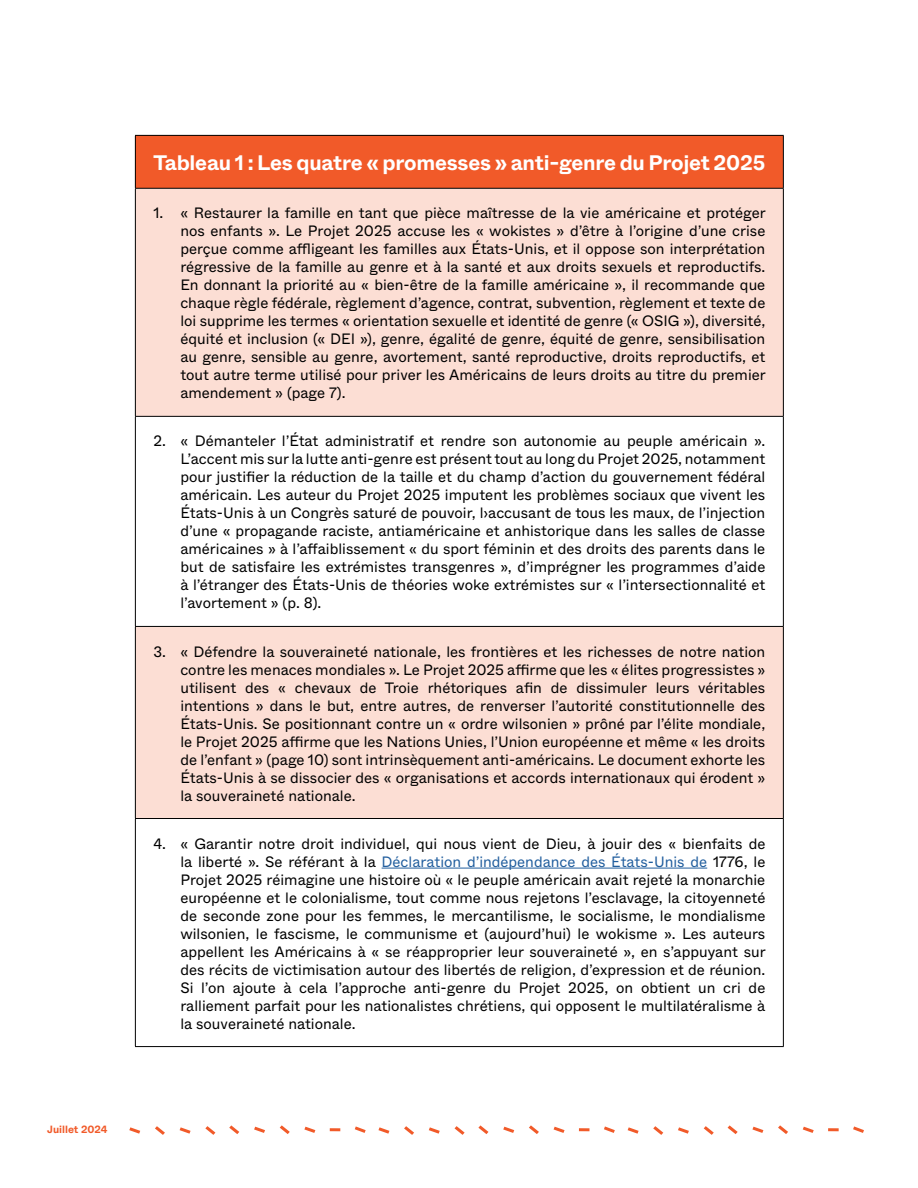
<style>
.page{position:relative;width:918px;height:1188px;background:#fff}
.page>*{position:absolute;margin:0;border:0;box-sizing:border-box;transform-origin:0 0}
.table_head{font:700 21px "ABC Whyte";letter-spacing:-.01em;color:#fff}
.footnote{font:15px/18px "ABC Whyte";color:#000;text-align:justify}
.t1{font:700 10.5px "ABC Whyte";color:#f15a29}
.s1{color:#215e9e}
</style>
<div class="page">
<svg style="left:129px;top:1127px;width:11px;height:7px"></svg>
<svg style="left:155px;top:1126px;width:10px;height:9px"></svg>
<svg style="left:180px;top:1127px;width:11px;height:7px"></svg>
<svg style="left:205px;top:1126px;width:10px;height:9px"></svg>
<svg style="left:355px;top:1126px;width:11px;height:7px"></svg>
<svg style="left:330px;top:1128px;width:10px;height:3px"></svg>
<svg style="left:304px;top:1127px;width:11px;height:6px"></svg>
<svg style="left:280px;top:1125px;width:10px;height:9px"></svg>
<svg style="left:254px;top:1127px;width:11px;height:6px"></svg>
<svg style="left:229px;top:1125px;width:10px;height:9px"></svg>
<svg style="left:378px;top:1127px;width:11px;height:7px"></svg>
<svg style="left:404px;top:1126px;width:10px;height:9px"></svg>
<svg style="left:429px;top:1127px;width:11px;height:7px"></svg>
<svg style="left:455px;top:1126px;width:10px;height:9px"></svg>
<svg style="left:604px;top:1126px;width:11px;height:7px"></svg>
<svg style="left:579px;top:1128px;width:10px;height:3px"></svg>
<svg style="left:554px;top:1127px;width:11px;height:6px"></svg>
<svg style="left:529px;top:1125px;width:10px;height:9px"></svg>
<svg style="left:503px;top:1127px;width:11px;height:6px"></svg>
<svg style="left:478px;top:1125px;width:10px;height:9px"></svg>
<svg style="left:628px;top:1127px;width:11px;height:7px"></svg>
<svg style="left:653px;top:1126px;width:10px;height:9px"></svg>
<svg style="left:678px;top:1127px;width:11px;height:7px"></svg>
<svg style="left:704px;top:1126px;width:10px;height:9px"></svg>
<svg style="left:853px;top:1126px;width:11px;height:7px"></svg>
<svg style="left:828px;top:1128px;width:11px;height:3px"></svg>
<svg style="left:803px;top:1127px;width:11px;height:6px"></svg>
<svg style="left:778px;top:1125px;width:10px;height:9px"></svg>
<svg style="left:752px;top:1127px;width:11px;height:6px"></svg>
<svg style="left:728px;top:1125px;width:10px;height:9px"></svg>
<div style="left:135px;top:135px;width:648px;height:53px;background:#f15a29"></div>
<div style="left:136px;top:189px;width:647px;height:227px;background:#fcded4"></div>
<svg style="left:136px;top:417px;width:647px;height:629px"></svg>
<hr style="left:135px;top:136px;width:1px;height:52px;background:#000">
<hr style="left:135px;top:135px;width:649px;height:1px;background:#000">
<hr style="left:783px;top:136px;width:1px;height:52px;background:#000">
<hr style="left:135px;top:189px;width:1px;height:227px;background:#000">
<hr style="left:135px;top:188px;width:649px;height:1px;background:#000">
<hr style="left:783px;top:189px;width:1px;height:227px;background:#000">
<hr style="left:135px;top:417px;width:1px;height:209px;background:#000">
<hr style="left:135px;top:416px;width:649px;height:1px;background:#000">
<hr style="left:783px;top:417px;width:1px;height:209px;background:#000">
<hr style="left:135px;top:627px;width:1px;height:191px;background:#000">
<hr style="left:135px;top:626px;width:649px;height:1px;background:#000">
<hr style="left:783px;top:627px;width:1px;height:191px;background:#000">
<hr style="left:135px;top:819px;width:1px;height:227px;background:#000">
<hr style="left:135px;top:818px;width:649px;height:1px;background:#000">
<hr style="left:783px;top:819px;width:1px;height:227px;background:#000">
<hr style="left:135px;top:1046px;width:649px;height:1px;background:#000">
<hr style="left:382px;top:868px;width:325px;height:1px;background:#215e9e">
<p class="t1" style="left:47px;top:1123px;width:62px">Juillet 2024</p>
<p class="table_head" style="left:153px;top:149px;width:614px">Tableau 1 : Les quatre « promesses » anti-genre du Projet 2025</p>
<p class="footnote" style="left:180px;top:204px;width:587px;text-indent:-27px">1. « Restaurer la famille en tant que pièce maîtresse de la vie américaine et protéger nos enfants ». Le Projet 2025 accuse les « wokistes » d’être à l’origine d’une crise perçue comme affligeant les familles aux États-Unis, et il oppose son interprétation régressive de la famille au genre et à la santé et aux droits sexuels et reproductifs.<br>En donnant la priorité au « bien-être de la famille américaine », il recommande que chaque règle fédérale, règlement d’agence, contrat, subvention, règlement et texte de loi supprime les termes « orientation sexuelle et identité de genre (« OSIG »), diversité, équité et inclusion (« DEI »), genre, égalité de genre, équité de genre, sensibilisation au genre, sensible au genre, avortement, santé reproductive, droits reproductifs, et tout autre terme utilisé pour priver les Américains de leurs droits au titre du premier amendement » (page 7).</p>
<p class="footnote" style="left:180px;top:432px;width:587px;text-indent:-27px">2. « Démanteler l’État administratif et rendre son autonomie au peuple américain ».<br>L’accent mis sur la lutte anti-genre est présent tout au long du Projet 2025, notamment pour justifier la réduction de la taille et du champ d’action du gouvernement fédéral américain. Les auteur du Projet 2025 imputent les problèmes sociaux que vivent les États-Unis à un Congrès saturé de pouvoir, l›accusant de tous les maux, de l’injection d’une « propagande raciste, antiaméricaine et anhistorique dans les salles de classe américaines » à l’affaiblissement « du sport féminin et des droits des parents dans le but de satisfaire les extrémistes transgenres », d’imprégner les programmes d’aide à l’étranger des États-Unis de théories woke extrémistes sur « l’intersectionnalité et l’avortement » (p. 8).</p>
<p class="footnote" style="left:180px;top:642px;width:587px;text-indent:-27px">3. « Défendre la souveraineté nationale, les frontières et les richesses de notre nation contre les menaces mondiales ». Le Projet 2025 affirme que les « élites progressistes » utilisent des « chevaux de Troie rhétoriques afin de dissimuler leurs véritables intentions » dans le but, entre autres, de renverser l’autorité constitutionnelle des États-Unis. Se positionnant contre un « ordre wilsonien » prôné par l’élite mondiale, le Projet 2025 affirme que les Nations Unies, l’Union européenne et même « les droits de l’enfant » (page 10) sont intrinsèquement anti-américains. Le document exhorte les États-Unis à se dissocier des « organisations et accords internationaux qui érodent » la souveraineté nationale.</p>
<p class="footnote" style="left:180px;top:834px;width:587px;text-indent:-27px">4. « Garantir notre droit individuel, qui nous vient de Dieu, à jouir des « bienfaits de la liberté ». Se référant à la <span class="s1">Déclaration d’indépendance des États-Unis de</span> 1776, le Projet 2025 réimagine une histoire où « le peuple américain avait rejeté la monarchie européenne et le colonialisme, tout comme nous rejetons l’esclavage, la citoyenneté de seconde zone pour les femmes, le mercantilisme, le socialisme, le mondialisme wilsonien, le fascisme, le communisme et (aujourd’hui) le wokisme ». Les auteurs appellent les Américains à « se réapproprier leur souveraineté », en s’appuyant sur des récits de victimisation autour des libertés de religion, d’expression et de réunion.<br>Si l’on ajoute à cela l’approche anti-genre du Projet 2025, on obtient un cri de ralliement parfait pour les nationalistes chrétiens, qui opposent le multilatéralisme à la souveraineté nationale.</p>
</div>
